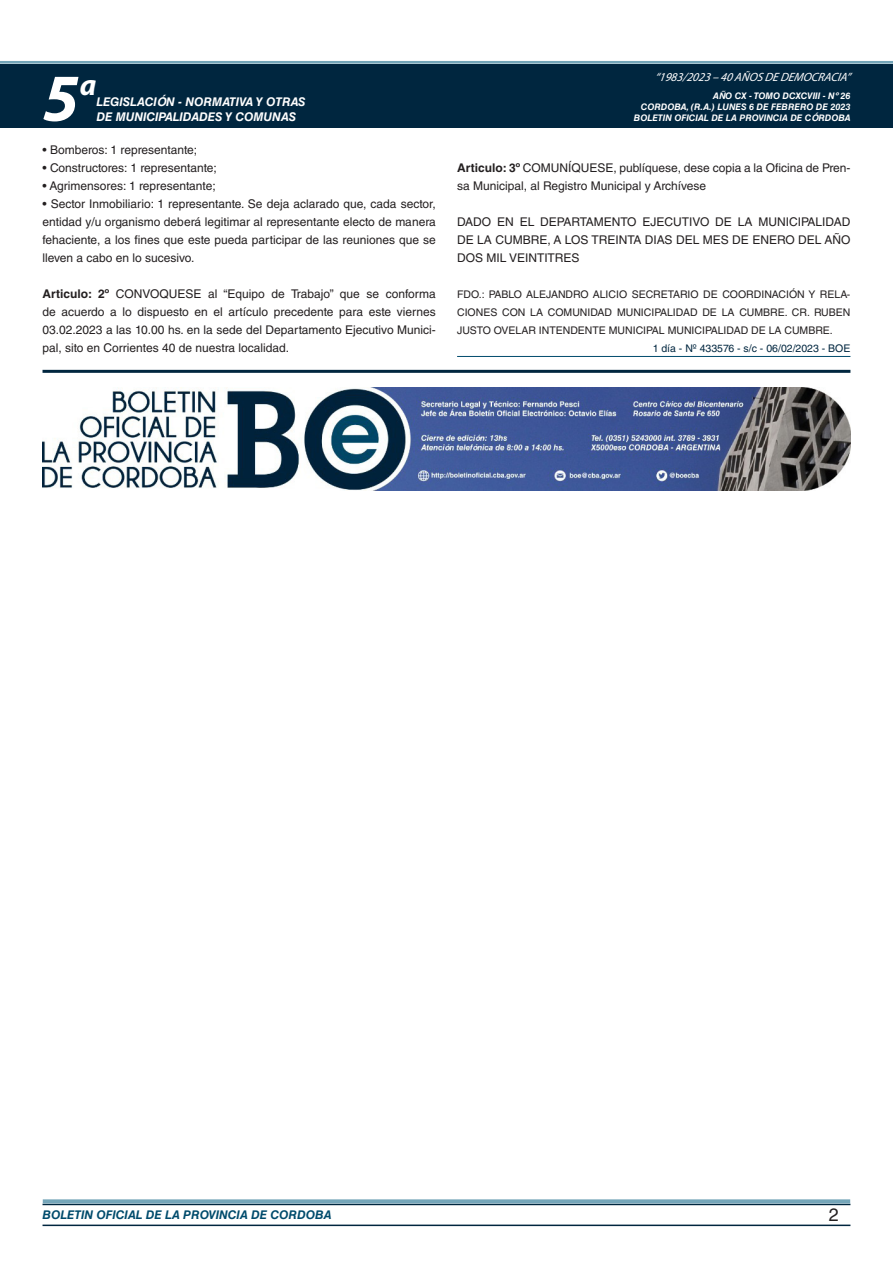
<style>
.page{position:relative;width:893px;height:1263px;background:#fff}
.page>*{position:absolute;margin:0;border:0;box-sizing:border-box;transform-origin:0 0}
.t1{font:italic 700 67.5px "Myriad Pro";color:#fff}
.t2{font:italic 700 30px "Myriad Pro";color:#fff}
.t3{font:18px "Helvetica LT Std";color:#231f20}
.TEXTO_BASE{font:12px/18px "Helvetica LT Std";color:#231f20;text-align:justify}
.t4{font:italic 700 12px "Helvetica LT Std";color:#fff}
.t5{font:italic 700 12px "Helvetica LT Std";color:#004b6c}
.t6{font:italic 12px "Myriad Pro";color:#fff}
.FIRMA{font:10.5px/18px "Helvetica LT Std";color:#231f20;text-align:justify}
.FECHA_DE_VENCIMIENTO{font:10.5px "Helvetica LT Std";color:#00263f}
.t7{font:italic 700 9px/10.8px "Helvetica LT Std";color:#fff;text-align:right}
.s1{font-weight:700}
</style>
<div class="page">
<div style="left:0;top:61px;width:893px;height:6px;background:#fff;opacity:.75"></div>
<div style="left:0;top:64px;width:893px;height:64px;background:#00263f"></div>
<hr style="left:43px;top:1224px;width:807px;height:2px;background:#00263f">
<div style="left:42px;top:1198px;width:809px;height:8px;background:#fff;opacity:.75"></div>
<hr style="left:457px;top:356px;width:393px;height:1px;background:#004b6c">
<hr style="left:43px;top:370px;width:807px;height:3px;background:#00263f">
<img style="left:43px;top:387px;width:807px;height:104px">
<h1 class="t1" style="left:43px;top:54px;width:38px">5</h1>
<h2 class="t2" style="left:80px;top:66px;width:18px">a</h2>
<p class="t4" style="left:96px;top:95px;width:211px">LEGISLACIÓN - NORMATIVA Y OTRAS</p>
<p class="t4" style="left:96px;top:109px;width:201px">DE MUNICIPALIDADES Y COMUNAS</p>
<p class="TEXTO_BASE" style="left:43px;top:141px;width:156px">• Bomberos: 1 representante;</p>
<p class="TEXTO_BASE" style="left:43px;top:159px;width:176px">• Constructores: 1 representante;</p>
<p class="TEXTO_BASE" style="left:43px;top:177px;width:175px">• Agrimensores: 1 representante;</p>
<p class="TEXTO_BASE" style="left:43px;top:195px;width:395px">• Sector Inmobiliario: 1 representante. Se deja aclarado que, cada sector, entidad y/u organismo deberá legitimar al representante electo de manera fehaciente, a los fines que este pueda participar de las reuniones que se lleven a cabo en lo sucesivo.</p>
<p class="TEXTO_BASE" style="left:43px;top:285px;width:395px"><span class="s1">Articulo: 2º</span> CONVOQUESE al “Equipo de Trabajo” que se conforma de acuerdo a lo dispuesto en el artículo precedente para este viernes 03.02.2023 a las 10.00 hs. en la sede del Departamento Ejecutivo Munici&shy;pal, sito en Corrientes 40 de nuestra localidad.</p>
<p class="t6" style="left:655px;top:70px;width:197px">“ 1983/2023 – 40 AÑOS DE DEMOCRACIA”</p>
<p class="t7" style="left:634px;top:91px;width:218px">AÑO CX - TOMO DCXCVIII - Nº 26<br>CORDOBA, (R.A.) LUNES 6 DE FEBRERO DE 2023<br>BOLETIN OFICIAL DE LA PROVINCIA DE CÓRDOBA</p>
<p class="TEXTO_BASE" style="left:457px;top:159px;width:395px"><span class="s1">Articulo: 3º</span> COMUNÍQUESE, publíquese, dese copia a la Oficina de Pren&shy;sa Municipal, al Registro Municipal y Archívese</p>
<p class="TEXTO_BASE" style="left:457px;top:213px;width:395px">DADO EN EL DEPARTAMENTO EJECUTIVO DE LA MUNICIPALIDAD DE LA CUMBRE, A LOS TREINTA DIAS DEL MES DE ENERO DEL AÑO DOS MIL VEINTITRES</p>
<p class="FIRMA" style="left:457px;top:285px;width:395px">FDO.: PABLO ALEJANDRO ALICIO SECRETARIO DE COORDINACIÓN Y RELA-CIONES CON LA COMUNIDAD MUNICIPALIDAD DE LA CUMBRE. CR. RUBEN JUSTO OVELAR INTENDENTE MUNICIPAL MUNICIPALIDAD DE LA CUMBRE.</p>
<p class="FECHA_DE_VENCIMIENTO" style="left:653px;top:342px;width:199px">1 día - Nº 433576 - s/c - 06/02/2023 - BOE</p>
<p class="t5" style="left:43px;top:1208px;width:290px">BOLETIN OFICIAL DE LA PROVINCIA DE CORDOBA</p>
<p class="t3" style="left:829px;top:1204px;width:12px">2</p>
</div>
